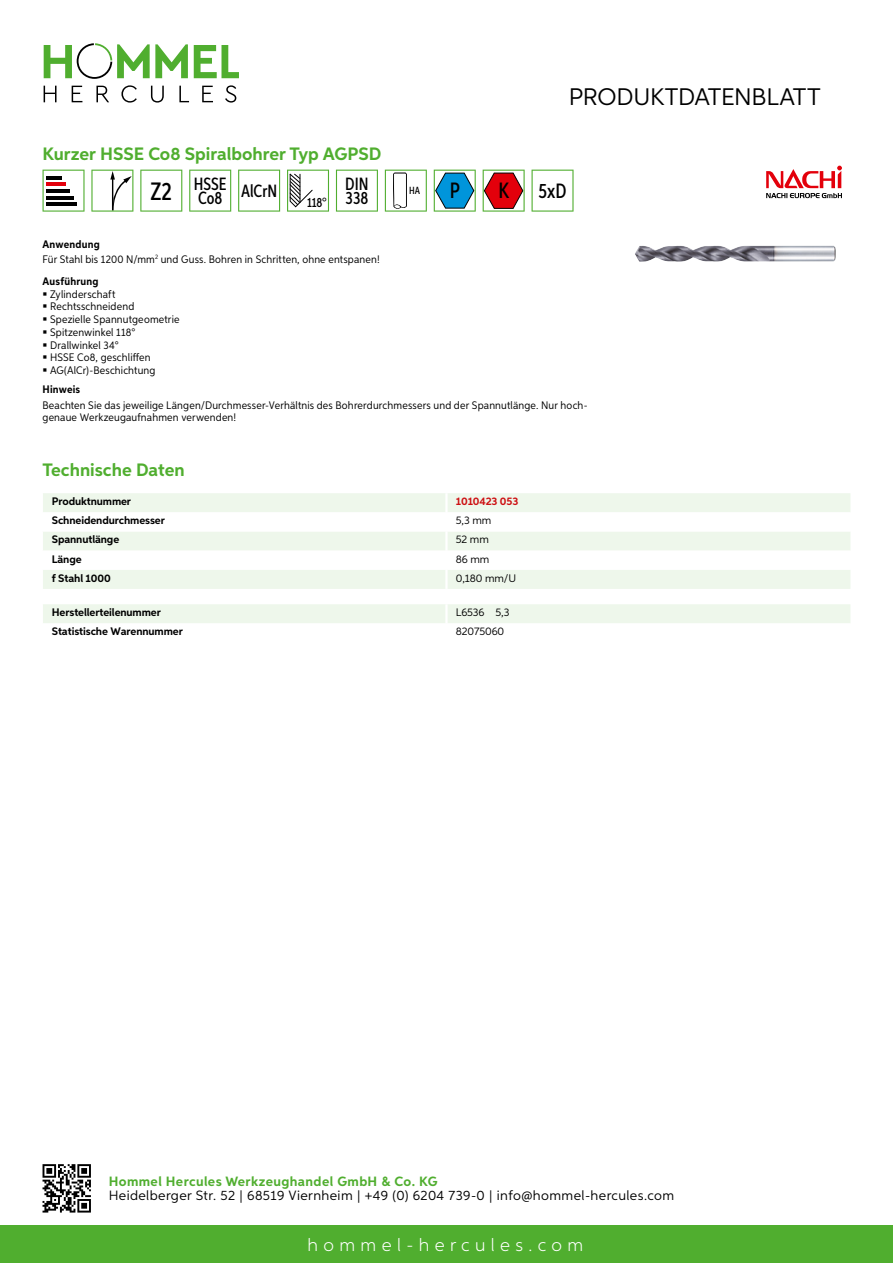
<style>
.page{position:relative;width:893px;height:1263px;background:#fff}
.page>*{position:absolute;margin:0;border:0;box-sizing:border-box;transform-origin:0 0}
.t1{font:24px "Aspira";letter-spacing:-.01em;color:#000}
.t2{font:500 22.2px "Aspira XX Nar";color:#000}
.t3{font:500 20.7px "Aspira XX Nar";color:#000}
.t4{font:700 18px "Aspira";color:#50ae2f}
.t5{font:300 18px "Aspira";letter-spacing:.3em;color:#fff}
.t6{font:500 17.85px/14.9px "Aspira XX Nar";color:#000}
.t7{font:13.5px "Aspira";letter-spacing:.03em;color:#000}
.t8{font:700 13.5px "Aspira";letter-spacing:.03em;color:#50ae2f}
.t9{font:500 13.35px "Aspira XX Nar";color:#000}
.t10{font:10.95px/12.8px "Aspira Nar";letter-spacing:.015em;color:#000}
.t11{font:700 10.95px "Aspira";letter-spacing:-.01em;color:#000}
.t12{font:10.95px "Aspira";letter-spacing:-.01em;color:#000}
.t13{font:700 10.95px "Aspira Nar";letter-spacing:.02em;color:#000}
.t14{font:700 10.95px "Aspira";letter-spacing:-.01em;color:#cd1013}
.t15{font:500 10.35px "Aspira XX Nar";color:#000}
.s1{font-size:25.2px}
.s2{font-weight:700}
</style>
<div class="page">
<div style="left:0;top:1226px;width:893px;height:37px;background:#50ae2f"></div>
<svg style="left:43px;top:1164px;width:48px;height:48px"></svg>
<svg style="left:194px;top:45px;width:45px;height:33px"></svg>
<svg style="left:44px;top:43px;width:144px;height:36px"></svg>
<svg style="left:44px;top:86px;width:13px;height:16px"></svg>
<svg style="left:72px;top:86px;width:10px;height:16px"></svg>
<svg style="left:96px;top:86px;width:13px;height:16px"></svg>
<svg style="left:121px;top:85px;width:16px;height:18px"></svg>
<svg style="left:151px;top:86px;width:13px;height:17px"></svg>
<svg style="left:179px;top:86px;width:10px;height:16px"></svg>
<svg style="left:202px;top:86px;width:11px;height:16px"></svg>
<svg style="left:225px;top:85px;width:11px;height:18px"></svg>
<div style="left:43px;top:493px;width:807px;height:96px;background:#eef7eb"></div>
<svg style="left:43px;top:512px;width:807px;height:58px"></svg>
<hr style="left:445px;top:493px;width:3px;height:19px;background:#fff">
<hr style="left:445px;top:512px;width:3px;height:19px;background:#fff">
<hr style="left:445px;top:531px;width:3px;height:20px;background:#fff">
<hr style="left:445px;top:551px;width:3px;height:19px;background:#fff">
<hr style="left:445px;top:570px;width:3px;height:19px;background:#fff">
<div style="left:43px;top:604px;width:807px;height:19px;background:#eef7eb"></div>
<svg style="left:43px;top:170px;width:42px;height:42px"></svg>
<hr style="left:46px;top:176px;width:16px;height:3px;background:#000">
<hr style="left:46px;top:183px;width:20px;height:3px;background:#e3000b">
<hr style="left:46px;top:189px;width:23px;height:3px;background:#000">
<hr style="left:46px;top:196px;width:27px;height:3px;background:#000">
<hr style="left:46px;top:203px;width:31px;height:3px;background:#000">
<svg style="left:91px;top:170px;width:42px;height:42px"></svg>
<svg style="left:140px;top:170px;width:42px;height:42px"></svg>
<svg style="left:189px;top:170px;width:42px;height:42px"></svg>
<svg style="left:238px;top:170px;width:42px;height:42px"></svg>
<svg style="left:287px;top:170px;width:42px;height:42px"></svg>
<svg style="left:336px;top:170px;width:42px;height:42px"></svg>
<svg style="left:385px;top:170px;width:42px;height:42px"></svg>
<svg style="left:434px;top:170px;width:42px;height:42px"></svg>
<svg style="left:483px;top:170px;width:42px;height:42px"></svg>
<svg style="left:532px;top:170px;width:42px;height:42px"></svg>
<img style="left:635px;top:246px;width:201px;height:16px">
<svg style="left:766px;top:166px;width:76px;height:32px"></svg>
<h3 class="t4" style="left:43px;top:142px;width:340px">Kurzer HSSE Co8 Spiralbohrer Typ AGPSD</h3>
<h1 class="t1" style="left:569px;top:82px;width:253px">Produktdatenblatt</h1>
<h3 class="t6" style="left:151px;top:176px;width:77px"><span class="s1">Z2</span> HSSE</h3>
<h3 class="t6" style="left:198px;top:183px;width:80px">Co8 AlCrN</h3>
<p class="t9" style="left:307px;top:195px;width:21px">118°</p>
<h3 class="t6" style="left:345px;top:176px;width:25px">DIN<br>338</h3>
<p class="t15" style="left:409px;top:185px;width:12px">HA</p>
<h2 class="t2" style="left:450px;top:177px;width:12px">P</h2>
<h2 class="t2" style="left:498px;top:177px;width:12px">K</h2>
<h3 class="t3" style="left:539px;top:178px;width:29px">5xD</h3>
<p class="t10" style="left:43px;top:236px;width:339px;line-height:15.1px"><span class="s2">Anwendung<br></span>Für Stahl bis 1200 N/mm<sup>2</sup> und Guss. Bohren in Schritten, ohne entspanen!</p>
<p class="t13" style="left:43px;top:274px;width:58px">Ausführung</p>
<p class="t10" style="left:50px;top:287px;width:131px">Zylinderschaft<br>Rechtsschneidend<br>Spezielle Spannutgeometrie<br>Spitzenwinkel 118°<br>Drallwinkel 34°<br>HSSE Co8, geschliffen<br>AG(AlCr)-Beschichtung</p>
<p class="t13" style="left:43px;top:383px;width:39px">Hinweis</p>
<p class="t10" style="left:43px;top:399px;width:547px;line-height:12px">Beachten Sie das jeweilige Längen/Durchmesser-Verhältnis des Bohrerdurchmessers und der Spannutlänge. Nur hoch&shy;genaue Werkzeugaufnahmen verwenden!</p>
<h3 class="t4" style="left:43px;top:459px;width:144px">Technische Daten</h3>
<p class="t11" style="left:52px;top:495px;width:81px">Produktnummer</p>
<p class="t14" style="left:456px;top:495px;width:64px">1010423 053</p>
<p class="t11" style="left:52px;top:514px;width:115px">Schneidendurchmesser</p>
<p class="t12" style="left:456px;top:514px;width:37px">5,3 mm</p>
<p class="t11" style="left:52px;top:533px;width:69px">Spannutlänge</p>
<p class="t12" style="left:456px;top:533px;width:35px">52 mm</p>
<p class="t11" style="left:52px;top:552px;width:31px">Länge</p>
<p class="t12" style="left:456px;top:552px;width:35px">86 mm</p>
<p class="t11" style="left:52px;top:571px;width:60px">f Stahl 1000</p>
<p class="t12" style="left:456px;top:571px;width:60px">0,180 mm/U</p>
<p class="t11" style="left:52px;top:606px;width:111px">Herstellerteilenummer</p>
<p class="t12" style="left:456px;top:606px;width:55px">L6536 5,3</p>
<p class="t11" style="left:52px;top:625px;width:132px">Statistische Warennummer</p>
<p class="t12" style="left:456px;top:625px;width:50px">82075060</p>
<p class="t8" style="left:109px;top:1172px;width:330px">Hommel Hercules Werkzeughandel GmbH &amp; Co. KG</p>
<p class="t7" style="left:109px;top:1187px;width:567px">Heidelberger Str. 52 | 68519 Viernheim | +49 (0) 6204 739-0 | info@hommel-hercules.com</p>
<h3 class="t5" style="left:307px;top:1234px;width:277px">hommel-hercules.com</h3>
</div>
